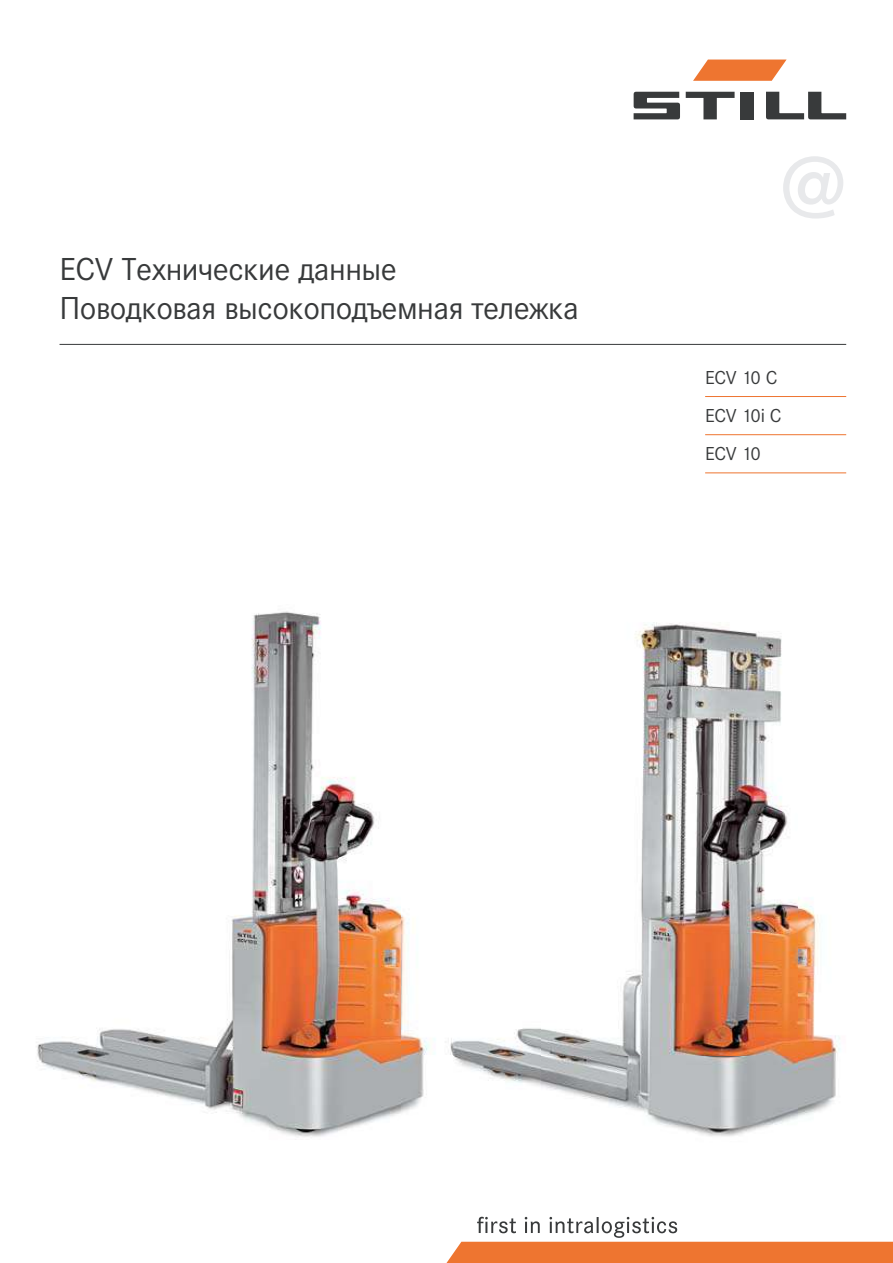
<style>
.page{position:relative;width:893px;height:1263px;background:#fff}
.page>*{position:absolute;margin:0;border:0;box-sizing:border-box;transform-origin:0 0}
.t1{font:600 90px "Corporate S";color:#e8e9eb}
.t2{font:33px/39px "Corporate S";letter-spacing:-.015em;color:#383a3b}
.t3{font:19.5px/38.2px "Corporate S";letter-spacing:-.025em;color:#383a3b}
</style>
<div class="page">
<img style="left:36px;top:343px;width:810px;height:874px">
<img style="left:402px;top:343px;width:138px;height:874px">
<svg style="left:686px;top:92px;width:49px;height:27px"></svg>
<div style="left:740px;top:92px;width:14px;height:27px;background:#383a3b"></div>
<svg style="left:634px;top:92px;width:46px;height:27px"></svg>
<svg style="left:766px;top:92px;width:80px;height:27px"></svg>
<svg style="left:693px;top:60px;width:94px;height:21px"></svg>
<svg style="left:446px;top:1217px;width:447px;height:46px"></svg>
<hr style="left:705px;top:396px;width:141px;height:1px;background:#ee7530">
<hr style="left:705px;top:434px;width:141px;height:1px;background:#ee7530">
<hr style="left:705px;top:472px;width:141px;height:1px;background:#ee7530">
<hr style="left:60px;top:344px;width:786px;height:1px;background:#383a3b">
<p class="t2" style="left:60px;top:251px;width:521px">ECV Технические данные<br>Поводковая высокоподъемная тележка</p>
<h1 class="t1" style="left:780px;top:152px;width:67px">@</h1>
<p class="t3" style="left:705px;top:359px;width:78px">ECV 10 C<br>ECV 10i C<br>ECV 10</p>
</div>
